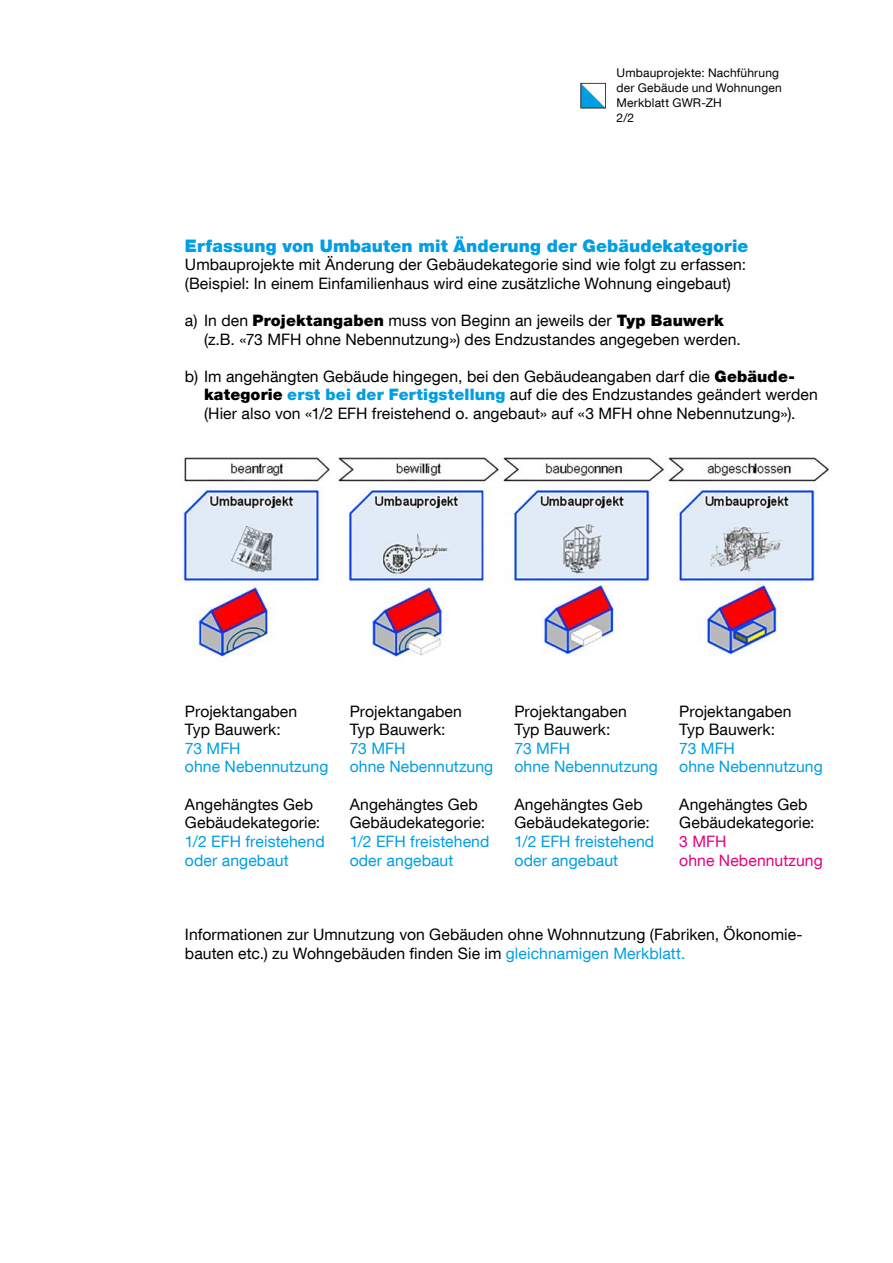
<style>
.page{position:relative;width:893px;height:1263px;background:#fff}
.page>*{position:absolute;margin:0;border:0;box-sizing:border-box;transform-origin:0 0}
.t1{font:900 17.25px "Helvetica Neue LT Com";letter-spacing:.01em;color:#009ee3}
.t2{font:15.75px/18.6px "Helvetica Neue LT Com";letter-spacing:.005em;color:#000}
.t3{font:15.75px/18.6px "Helvetica Neue LT Com";letter-spacing:.005em;color:#009ee3}
.t4{font:15.75px/18.6px "Helvetica Neue LT Com";letter-spacing:.005em;color:#e5007d}
.t5{font:12px/15px "Helvetica Neue LT Com";letter-spacing:.015em;color:#000}
.s1{font-weight:900}
.s2{font-weight:900;color:#009ee3}
.s3{color:#009ee3}
</style>
<div class="page">
<svg style="left:580px;top:83px;width:26px;height:25px"></svg>
<img style="left:181px;top:457px;width:648px;height:203px">
<p class="t5" style="left:617px;top:65px;width:167px">Umbauprojekte: Nachführung der Gebäude und Wohnungen<br>Merkblatt GWR-ZH<br>2/2</p>
<p class="t1" style="left:185px;top:235px;width:565px">Erfassung von Umbauten mit Änderung der Gebäudekategorie</p>
<p class="t2" style="left:185px;top:255px;width:563px">Umbauprojekte mit Änderung der Gebäudekategorie sind wie folgt zu erfassen: (Beispiel: In einem Einfamilienhaus wird eine zusätzliche Wohnung eingebaut)</p>
<p class="t2" style="left:204px;top:311px;width:538px;text-indent:-19px">a) In den <span class="s1">Projektangaben</span> muss von Beginn an jeweils der <span class="s1">Typ Bauwerk </span>(z.B. «73 MFH ohne Nebennutzung») des Endzustandes angegeben werden.</p>
<p class="t2" style="left:204px;top:367px;width:615px;text-indent:-19px">b) Im angehängten Gebäude hingegen, bei den Gebäudeangaben darf die <span class="s1">Gebäude&shy;kategorie</span> <span class="s2">erst bei der Fertigstellung</span> auf die des Endzustandes geändert werden (Hier also von «1/2 EFH freistehend o. angebaut» auf «3 MFH ohne Nebennutzung»).</p>
<p class="t2" style="left:185px;top:701px;width:114px">Projektangaben<br>Typ Bauwerk:</p>
<p class="t3" style="left:185px;top:739px;width:145px">73 MFH<br>ohne Nebennutzung</p>
<p class="t2" style="left:185px;top:794px;width:137px">Angehängtes Geb<br>Gebäudekategorie:</p>
<p class="t3" style="left:185px;top:832px;width:141px">1/2 EFH freistehend oder angebaut</p>
<p class="t2" style="left:350px;top:701px;width:114px">Projektangaben<br>Typ Bauwerk:</p>
<p class="t3" style="left:350px;top:739px;width:145px">73 MFH<br>ohne Nebennutzung</p>
<p class="t2" style="left:350px;top:794px;width:137px">Angehängtes Geb<br>Gebäudekategorie:</p>
<p class="t3" style="left:350px;top:832px;width:141px">1/2 EFH freistehend oder angebaut</p>
<p class="t2" style="left:514px;top:701px;width:114px">Projektangaben<br>Typ Bauwerk:</p>
<p class="t3" style="left:514px;top:739px;width:145px">73 MFH<br>ohne Nebennutzung</p>
<p class="t2" style="left:514px;top:794px;width:137px">Angehängtes Geb<br>Gebäudekategorie:</p>
<p class="t3" style="left:514px;top:832px;width:141px">1/2 EFH freistehend oder angebaut</p>
<p class="t2" style="left:679px;top:701px;width:114px">Projektangaben<br>Typ Bauwerk:</p>
<p class="t3" style="left:679px;top:739px;width:145px">73 MFH<br>ohne Nebennutzung</p>
<p class="t2" style="left:679px;top:794px;width:137px">Angehängtes Geb<br>Gebäudekategorie:</p>
<p class="t4" style="left:679px;top:832px;width:145px">3 MFH<br>ohne Nebennutzung</p>
<p class="t2" style="left:185px;top:925px;width:619px">Informationen zur Umnutzung von Gebäuden ohne Wohnnutzung (Fabriken, Ökonomie&shy;bauten etc.) zu Wohngebäuden finden Sie im <span class="s3">gleichnamigen Merkblatt.</span></p>
</div>
